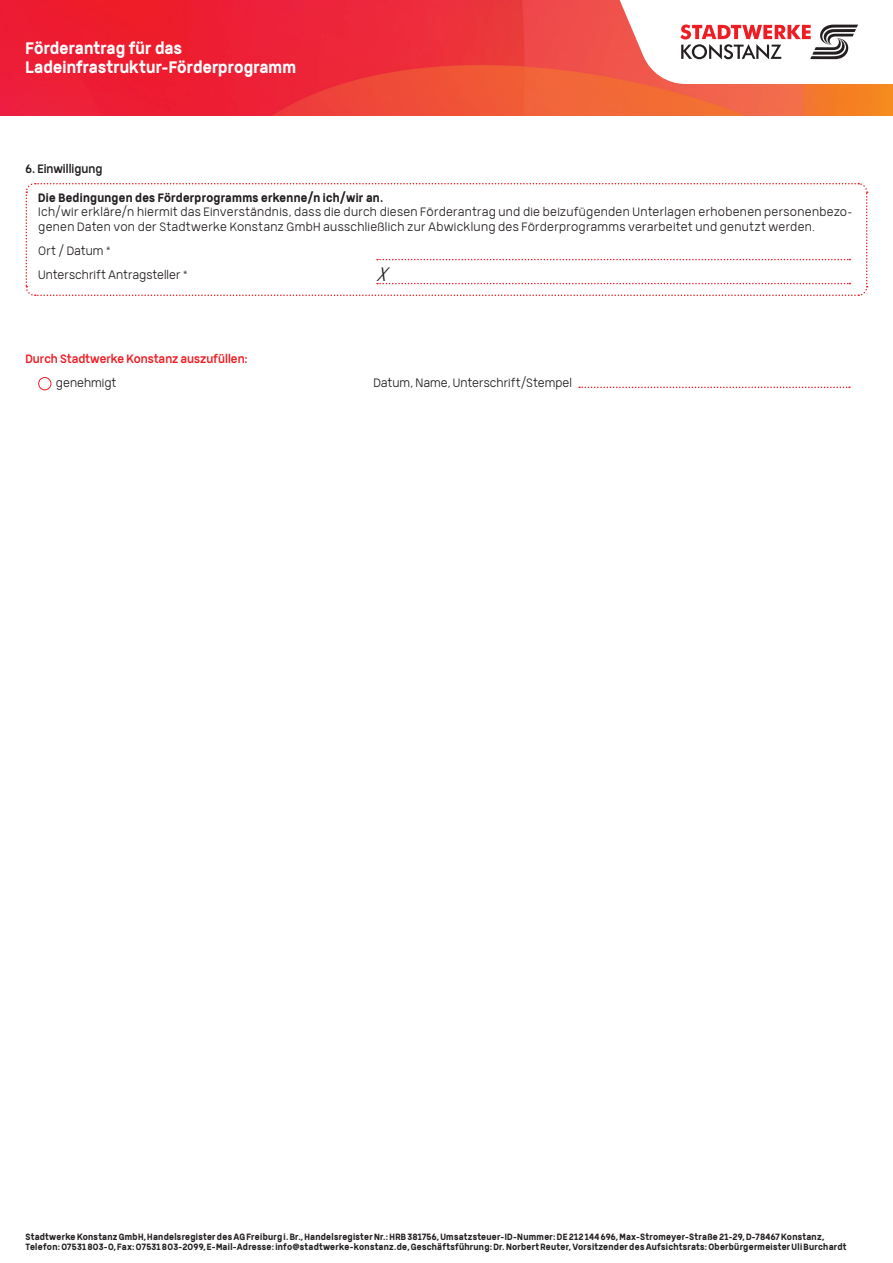
<style>
.page{position:relative;width:893px;height:1263px;background:#fff}
.page>*{position:absolute;margin:0;border:0;box-sizing:border-box;transform-origin:0 0}
.t1{font:italic 300 19.35px "Germalt";color:#231f20;scale:.85 1}
.t2{font:700 16.5px/19.5px "Germalt";letter-spacing:.01em;color:#fff}
.Tabellentext_klein{font:300 12px/14.4px "Germalt";letter-spacing:.02em;color:#231f20}
.Fließtext{font:300 12px "Germalt";color:#231f20}
.Tabellentext_klein-2{font:700 12px "Germalt";letter-spacing:.02em;color:#231f20}
.Fließtext-2{font:12px "Germalt";color:#ee1d23}
.Fließtext-3{font:12px "Germalt";color:#231f20}
.t3{font:700 9px/9.8px "Germalt";letter-spacing:.03em;color:#231f20}
</style>
<div class="page">
<svg style="left:25px;top:183px;width:843px;height:113px"></svg>
<div style="left:38px;top:377px;width:13px;height:13px;border:1px solid #ee1d23;border-radius:50%"></div>
<svg style="left:579px;top:387px;width:271px;height:1px"></svg>
<img style="left:0;top:0;width:893px;height:116px">
<svg style="left:614px;top:0;width:279px;height:84px"></svg>
<h2 class="t2" style="left:26px;top:38px;width:272px">Förderantrag für das<br>Ladeinfrastruktur–Förderprogramm</h2>
<p class="Fließtext-3" style="left:26px;top:162px;width:78px">6. Einwilligung</p>
<p class="Tabellentext_klein-2" style="left:38px;top:190px;width:346px">Die Bedingungen des Förderprogramms erkenne/n ich/wir an.</p>
<p class="Tabellentext_klein" style="left:38px;top:205px;width:815px">Ich/wir erkläre/n hiermit das Einverständnis, dass die durch diesen Förderantrag und die beizufügenden Unterlagen erhobenen personenbezo&shy;genen Daten von der Stadtwerke Konstanz GmbH ausschließlich zur Abwicklung des Förderprogramms verarbeitet und genutzt werden.</p>
<p class="Fließtext" style="left:38px;top:243px;width:74px">Ort / Datum *</p>
<p class="Fließtext" style="left:38px;top:267px;width:151px">Unterschrift Antragsteller *</p>
<p class="t1" style="left:376px;top:262px;width:20px">X</p>
<p class="Fließtext-2" style="left:26px;top:351px;width:224px">Durch Stadtwerke Konstanz auszufüllen:</p>
<p class="Fließtext" style="left:56px;top:375px;width:62px">genehmigt</p>
<p class="Fließtext" style="left:374px;top:375px;width:200px">Datum, Name, Unterschrift/Stempel</p>
<p class="t3" style="left:26px;top:1232px;width:822px">Stadtwerke Konstanz GmbH, Handelsregister des AG Freiburg i. Br., Handelsregister Nr.: HRB 381756, Umsatzsteuer-ID-Nummer: DE 212 144 696, Max-Stromeyer-Straße 21-29, D-78467 Konstanz,<br>Telefon: 07531 803-0, Fax: 07531 803-2099, E-Mail-Adresse: info@stadtwerke-konstanz.de, Geschäftsführung: Dr. Norbert Reuter, Vorsitzender des Aufsichtsrats: Oberbürgermeister Uli Burchardt</p>
</div>
